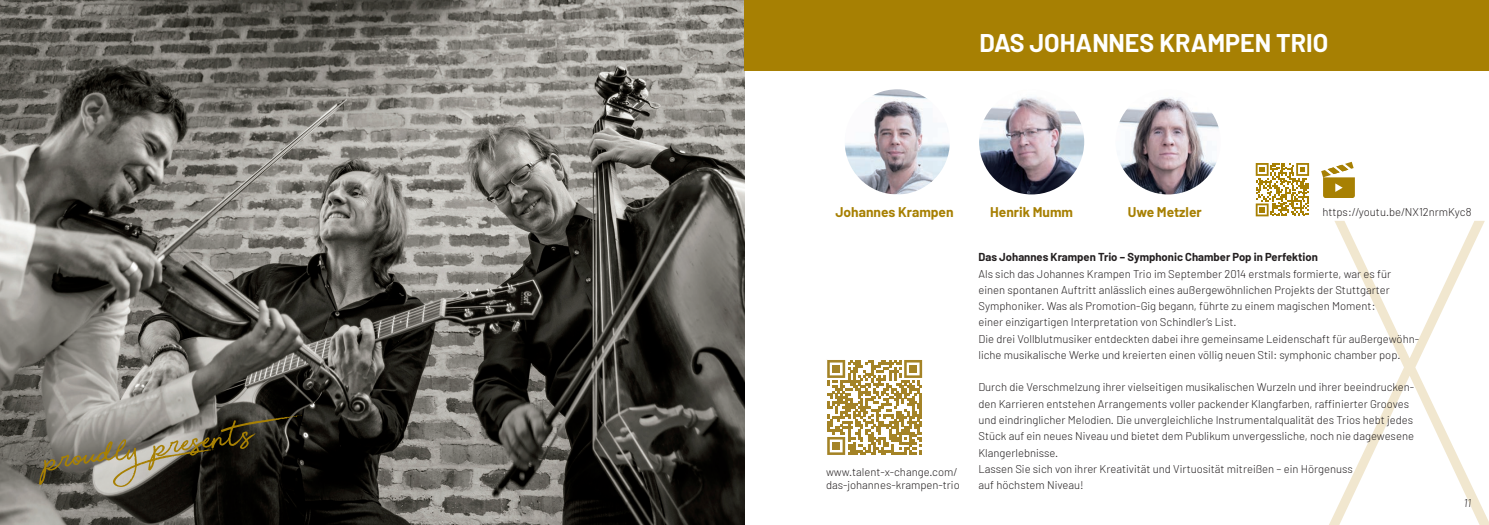
<style>
.page{position:relative;width:1489px;height:525px;background:#fff}
.page>*{position:absolute;margin:0;border:0;box-sizing:border-box;transform-origin:0 0}
.t1{font:700 25px "Barlow";color:#fff}
.t2{font:700 13.75px "Barlow";color:#a78003}
.t3{font:300 11.25px/16.2px "Barlow";color:#231f20}
.t4{font:700 11.25px "Barlow";color:#231f20}
.t5{font:italic 300 11.25px "Barlow";color:#231f20}
</style>
<div class="page">
<img style="left:0;top:0;width:744px;height:524px">
<svg style="left:39px;top:415px;width:265px;height:71px;background:#5e594b"></svg>
<div style="left:744px;top:0;width:744px;height:71px;background:#a78003"></div>
<svg style="left:1329px;top:221px;width:159px;height:303px"></svg>
<svg style="left:1467px;top:498px;width:3px;height:8px"></svg>
<img style="left:1115px;top:89px;width:105px;height:105px;border-radius:53px">
<img style="left:979px;top:89px;width:105px;height:105px;border-radius:53px">
<svg style="left:827px;top:360px;width:95px;height:94px"></svg>
<img style="left:844px;top:89px;width:105px;height:105px;border-radius:53px">
<svg style="left:1321px;top:162px;width:33px;height:36px"></svg>
<svg style="left:1255px;top:163px;width:53px;height:53px"></svg>
<h1 class="t1" style="left:979px;top:27px;width:350px">DAS JOHANNES KRAMPEN TRIO</h1>
<p class="t2" style="left:990px;top:203px;width:84px">Henrik Mumm</p>
<p class="t2" style="left:1127px;top:203px;width:76px">Uwe Metzler</p>
<p class="t2" style="left:835px;top:203px;width:120px">Johannes Krampen</p>
<p class="t3" style="left:1322px;top:203px;width:151px">https://youtu.be/NX12nrmKyc8</p>
<p class="t3" style="left:826px;top:464px;width:135px;line-height:13.5px">www.talent-x-change.com/ das-johannes-krampen-trio</p>
<p class="t4" style="left:978px;top:250px;width:341px">Das Johannes Krampen Trio – Symphonic Chamber Pop in Perfektion</p>
<p class="t3" style="left:978px;top:265px;width:442px">Als sich das Johannes Krampen Trio im September 2014 erstmals formierte, war es für einen spontanen Auftritt anlässlich eines außergewöhnlichen Projekts der Stuttgarter Symphoniker. Was als Promotion-Gig begann, führte zu einem magischen Moment:<br>einer einzigartigen Interpretation von Schindler’s List.<br>Die drei Vollblutmusiker entdeckten dabei ihre gemeinsame Leidenschaft für außergewöhn&shy;liche musikalische Werke und kreierten einen völlig neuen Stil: symphonic chamber pop.</p>
<p class="t3" style="left:978px;top:379px;width:437px">Durch die Verschmelzung ihrer vielseitigen musikalischen Wurzeln und ihrer beeindrucken&shy;den Karrieren entstehen Arrangements voller packender Klangfarben, raffinierter Grooves und eindringlicher Melodien. Die unvergleichliche Instrumentalqualität des Trios hebt jedes Stück auf ein neues Niveau und bietet dem Publikum unvergessliche, noch nie dagewesene Klangerlebnisse.<br>Lassen Sie sich von ihrer Kreativität und Virtuosität mitreißen – ein Hörgenuss<br>auf höchstem Niveau!</p>
<p class="t5" style="left:1463px;top:495px;width:9px">11</p>
</div>
